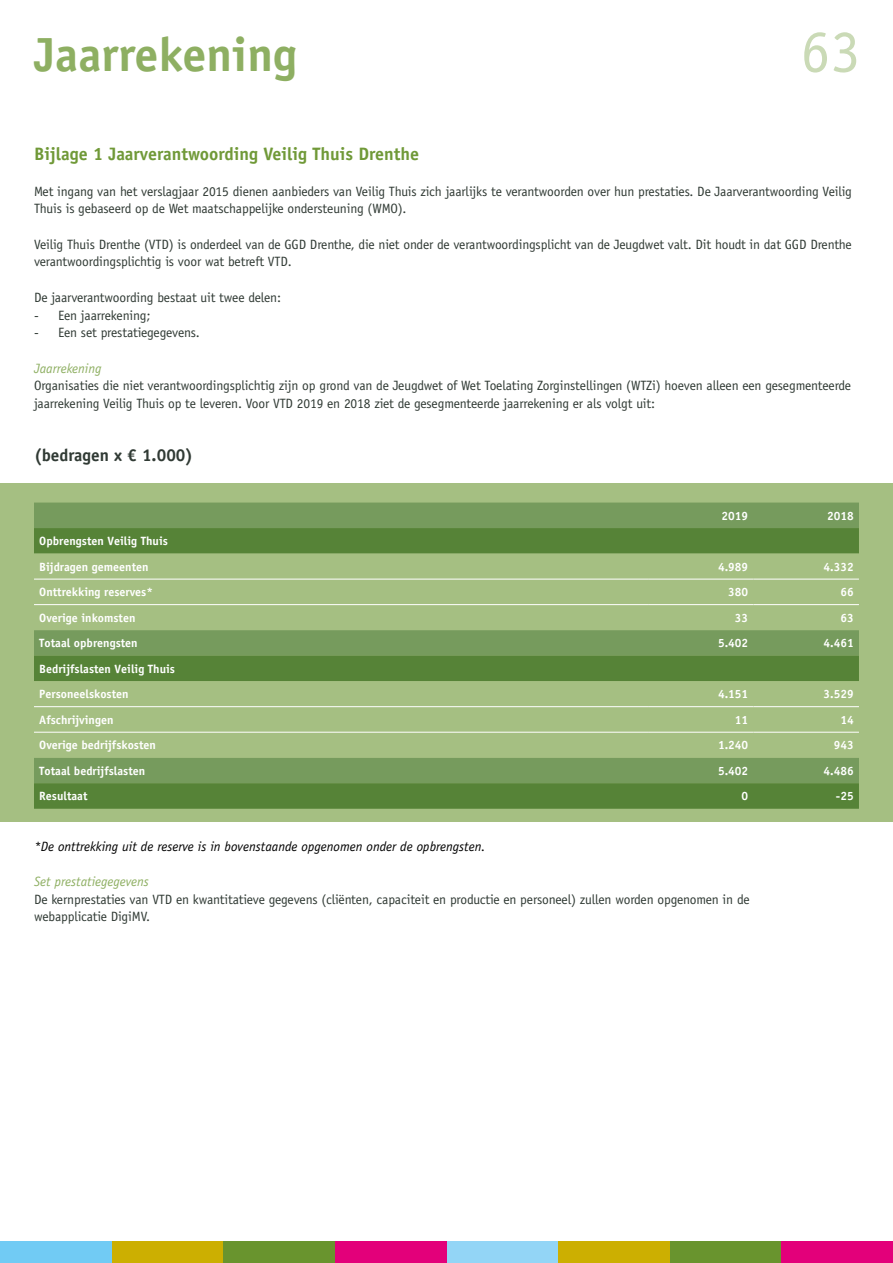
<style>
.page{position:relative;width:893px;height:1263px;background:#fff}
.page>*{position:absolute;margin:0;border:0;box-sizing:border-box;transform-origin:0 0}
.t1{font:60px "Officina Sans Std";color:#cadab6}
.t2{font:700 48px "Officina Sans Std";color:#8eaf62}
.t3{font:700 18px "Officina Sans Std";color:#709938}
.t4{font:700 17.25px "Officina Sans Std";color:#303a34}
.t5{font:13.5px/17.7px "Officina Sans Std";letter-spacing:-.01em;color:#303a34}
.t6{font:italic 13.5px "Officina Sans Std";color:#000}
.t7{font:italic 13.5px "Officina Sans Std";color:#8eaf62}
.t8{font:700 12px/25.3px "Officina Sans Std";color:#fff}
</style>
<div class="page">
<div style="left:111px;top:1242px;width:112px;height:21px;background:#ccaf01"></div>
<div style="left:223px;top:1242px;width:112px;height:21px;background:#69942e"></div>
<div style="left:446px;top:1242px;width:112px;height:21px;background:#93d5f6"></div>
<div style="left:335px;top:1242px;width:111px;height:21px;background:#e3007a"></div>
<div style="left:0;top:1242px;width:112px;height:21px;background:#71cbf4"></div>
<div style="left:558px;top:1242px;width:112px;height:21px;background:#ccaf01"></div>
<div style="left:670px;top:1242px;width:111px;height:21px;background:#69942e"></div>
<div style="left:781px;top:1242px;width:112px;height:21px;background:#e3007a"></div>
<div style="left:0;top:483px;width:893px;height:338px;background:#a5bf82"></div>
<div style="left:34px;top:502px;width:825px;height:26px;background:#769b5d"></div>
<svg style="left:34px;top:528px;width:825px;height:281px;background:#618b44"></svg>
<svg style="left:34px;top:554px;width:825px;height:204px"></svg>
<hr style="left:34px;top:579px;width:614px;height:1px;background:#fff">
<hr style="left:648px;top:579px;width:105px;height:1px;background:#fff">
<hr style="left:753px;top:579px;width:106px;height:1px;background:#fff">
<hr style="left:34px;top:604px;width:614px;height:1px;background:#fff">
<hr style="left:648px;top:604px;width:105px;height:1px;background:#fff">
<hr style="left:753px;top:604px;width:106px;height:1px;background:#fff">
<hr style="left:34px;top:706px;width:614px;height:1px;background:#fff">
<hr style="left:648px;top:706px;width:105px;height:1px;background:#fff">
<hr style="left:753px;top:706px;width:106px;height:1px;background:#fff">
<hr style="left:34px;top:732px;width:614px;height:1px;background:#fff">
<hr style="left:648px;top:732px;width:105px;height:1px;background:#fff">
<hr style="left:753px;top:732px;width:106px;height:1px;background:#fff">
<h2 class="t2" style="left:34px;top:25px;width:265px">Jaarrekening</h2>
<h1 class="t1" style="left:800px;top:16px;width:61px">63</h1>
<h3 class="t3" style="left:34px;top:143px;width:387px">Bijlage 1 Jaarverantwoording Veilig Thuis Drenthe</h3>
<p class="t5" style="left:34px;top:182px;width:819px">Met ingang van het verslagjaar 2015 dienen aanbieders van Veilig Thuis zich jaarlijks te verantwoorden over hun prestaties. De Jaarverantwoording Veilig<br>Thuis is gebaseerd op de Wet maatschappelijke ondersteuning (WMO).</p>
<p class="t5" style="left:34px;top:235px;width:819px">Veilig Thuis Drenthe (VTD) is onderdeel van de GGD Drenthe, die niet onder de verantwoordingsplicht van de Jeugdwet valt. Dit houdt in dat GGD Drenthe verantwoordingsplichtig is voor wat betreft VTD.</p>
<p class="t5" style="left:34px;top:288px;width:249px">De jaarverantwoording bestaat uit twee delen:</p>
<p class="t5" style="left:34px;top:306px;width:118px">- Een jaarrekening;</p>
<p class="t5" style="left:34px;top:324px;width:167px">- Een set prestatiegegevens.</p>
<p class="t7" style="left:34px;top:360px;width:69px">Jaarrekening</p>
<p class="t5" style="left:34px;top:377px;width:819px">Organisaties die niet verantwoordingsplichtig zijn op grond van de Jeugdwet of Wet Toelating Zorginstellingen (WTZi) hoeven alleen een gesegmenteerde jaarrekening Veilig Thuis op te leveren. Voor VTD 2019 en 2018 ziet de gesegmenteerde jaarrekening er als volgt uit:</p>
<p class="t4" style="left:34px;top:444px;width:161px">(bedragen x € 1.000)</p>
<p class="t8" style="left:39px;top:528px;width:130px">Opbrengsten Veilig Thuis<br>Bijdragen gemeenten</p>
<p class="t8" style="left:722px;top:503px;width:28px">2019</p>
<p class="t8" style="left:827px;top:503px;width:28px">2018</p>
<p class="t8" style="left:718px;top:554px;width:32px">4.989</p>
<p class="t8" style="left:823px;top:554px;width:32px">4.332</p>
<p class="t8" style="left:39px;top:579px;width:115px">Onttrekking reserves*</p>
<p class="t8" style="left:728px;top:579px;width:22px">380</p>
<p class="t8" style="left:840px;top:579px;width:15px">66</p>
<p class="t8" style="left:39px;top:605px;width:98px">Overige inkomsten</p>
<p class="t8" style="left:735px;top:605px;width:15px">33</p>
<p class="t8" style="left:840px;top:605px;width:15px">63</p>
<p class="t8" style="left:39px;top:630px;width:100px">Totaal opbrengsten</p>
<p class="t8" style="left:718px;top:630px;width:32px">5.402</p>
<p class="t8" style="left:823px;top:630px;width:32px">4.461</p>
<p class="t8" style="left:39px;top:656px;width:137px">Bedrijfslasten Veilig Thuis<br>Personeelskosten</p>
<p class="t8" style="left:718px;top:681px;width:32px">4.151</p>
<p class="t8" style="left:823px;top:681px;width:32px">3.529</p>
<p class="t8" style="left:39px;top:707px;width:76px">Afschrijvingen</p>
<p class="t8" style="left:735px;top:707px;width:15px">11</p>
<p class="t8" style="left:840px;top:707px;width:15px">14</p>
<p class="t8" style="left:39px;top:733px;width:118px">Overige bedrijfskosten</p>
<p class="t8" style="left:718px;top:733px;width:32px">1.240</p>
<p class="t8" style="left:834px;top:733px;width:22px">943</p>
<p class="t8" style="left:39px;top:758px;width:107px">Totaal bedrijfslasten</p>
<p class="t8" style="left:718px;top:758px;width:32px">5.402</p>
<p class="t8" style="left:823px;top:758px;width:32px">4.486</p>
<p class="t8" style="left:39px;top:783px;width:50px">Resultaat</p>
<p class="t8" style="left:742px;top:783px;width:8px">0</p>
<p class="t8" style="left:836px;top:783px;width:19px">-25</p>
<p class="t6" style="left:34px;top:838px;width:453px">*De onttrekking uit de reserve is in bovenstaande opgenomen onder de opbrengsten.</p>
<p class="t7" style="left:34px;top:873px;width:116px">Set prestatiegegevens</p>
<p class="t5" style="left:34px;top:890px;width:717px">De kernprestaties van VTD en kwantitatieve gegevens (cliënten, capaciteit en productie en personeel) zullen worden opgenomen in de webapplicatie DigiMV.</p>
</div>
